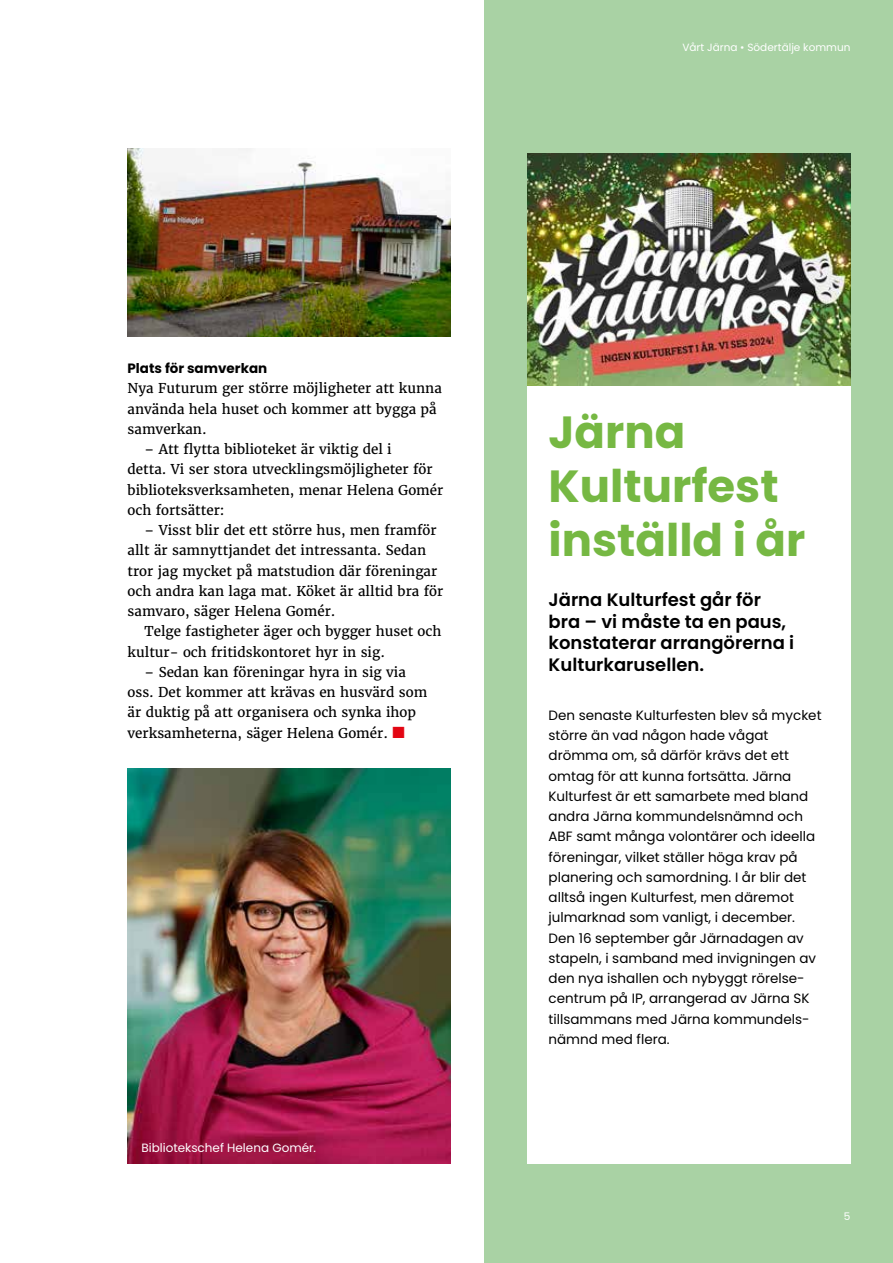
<style>
.page{position:relative;width:893px;height:1263px;background:#fff}
.page>*{position:absolute;margin:0;border:0;box-sizing:border-box;transform-origin:0 0}
.t1{font:700 45px/54px "Poppins Latin";color:#76b843}
.t2{font:600 18px/21.6px "Poppins Latin";color:#000}
.t3{font:13.5px/20.2px "Merriweather";color:#000}
.t4{font:13.5px/20.2px "Poppins Latin";color:#000}
.t5{font:700 13.5px "Poppins Latin";color:#000}
.t6{font:12px "Poppins Latin";color:#fff}
.t7{font:10.5px "Poppins Latin";color:#fff}
.s1{color:#e30613}
</style>
<div class="page">
<div style="left:485px;top:0;width:408px;height:1263px;background:#a9d2a4"></div>
<div style="left:527px;top:388px;width:323px;height:775px;background:#fff"></div>
<img style="left:128px;top:769px;width:323px;height:394px">
<svg style="left:527px;top:385px;width:323px;height:3px"></svg>
<img style="left:527px;top:153px;width:323px;height:232px">
<img style="left:128px;top:149px;width:323px;height:187px">
<p class="t7" style="left:682px;top:41px;width:170px">Vårt Järna • Södertälje kommun</p>
<p class="t5" style="left:128px;top:359px;width:141px">Plats för samverkan</p>
<p class="t3" style="left:128px;top:378px;width:316px">Nya Futurum ger större möjligheter att kunna använda hela huset och kommer att bygga på samverkan.</p>
<p class="t3" style="left:128px;top:439px;width:317px;text-indent:17px">– Att flytta biblioteket är viktig del i<br>detta. Vi ser stora utvecklingsmöjligheter för biblioteksverksamheten, menar Helena Gomér och fortsätter:</p>
<p class="t3" style="left:128px;top:520px;width:317px;text-indent:17px">– Visst blir det ett större hus, men framför allt är samnyttjandet det intressanta. Sedan tror jag mycket på matstudion där föreningar och andra kan laga mat. Köket är alltid bra för samvaro, säger Helena Gomér.</p>
<p class="t3" style="left:128px;top:621px;width:315px;text-indent:17px">Telge fastigheter äger och bygger huset och kultur- och fritidskontoret hyr in sig.</p>
<p class="t3" style="left:128px;top:662px;width:301px;text-indent:17px">– Sedan kan föreningar hyra in sig via oss. Det kommer att krävas en husvärd som är duktig på att organisera och synka ihop verksamheterna, säger Helena Gomér. <span class="s1">■</span></p>
<p class="t6" style="left:141px;top:1140px;width:176px">Bibliotekschef Helena Gomér.</p>
<h1 class="t1" style="left:549px;top:405px;width:258px">Järna<br>Kulturfest inställd i år</h1>
<h2 class="t2" style="left:549px;top:589px;width:247px">Järna Kulturfest går för bra – vi måste ta en paus, konstaterar arrangörerna i<br>Kulturkarusellen.</h2>
<p class="t4" style="left:549px;top:705px;width:275px">Den senaste Kulturfesten blev så mycket större än vad någon hade vågat drömma om, så därför krävs det ett omtag för att kunna fortsätta. Järna Kulturfest är ett samarbete med bland andra Järna kommundelsnämnd och ABF samt många volontärer och ideella föreningar, vilket ställer höga krav på planering och samordning. I år blir det alltså ingen Kulturfest, men däremot julmarknad som vanligt, i december.<br>Den 16 september går Järnadagen av stapeln, i samband med invigningen av den nya ishallen och nybyggt rörelse&shy;centrum på IP, arrangerad av Järna SK tillsammans med Järna kommundels&shy;nämnd med flera.</p>
<p class="t7" style="left:844px;top:1210px;width:8px">5</p>
</div>
